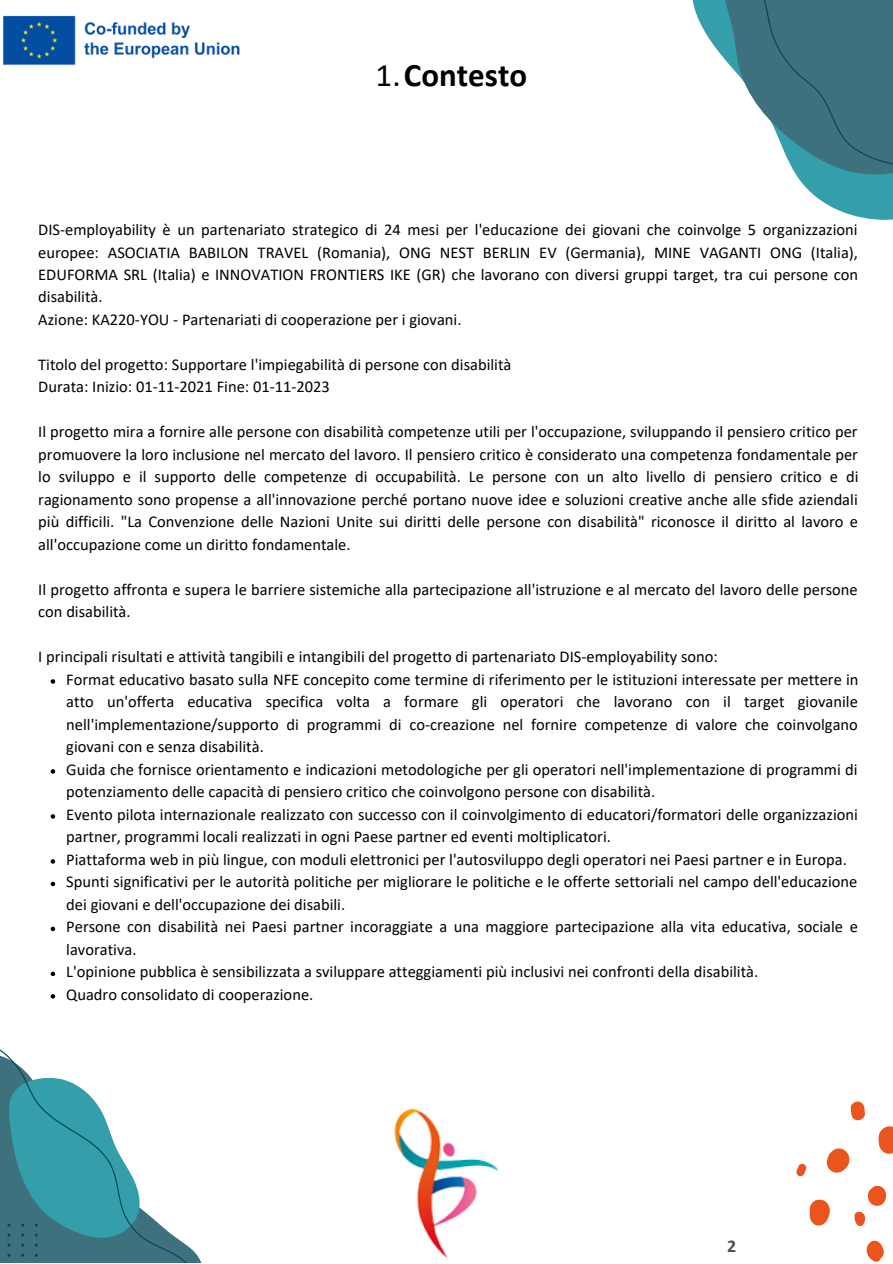
<style>
.page{position:relative;width:893px;height:1264px;background:#fff}
.page>*{position:absolute;margin:0;border:0;box-sizing:border-box;transform-origin:0 0}
.t1{font:700 33px "Calibri";color:#000}
.t2{font:700 18px "Calibri";color:#4e4e4e}
.t3{font:16.5px/22.5px "Calibri";color:#000}
.s1{font-weight:400}
</style>
<div class="page">
<svg style="left:0;top:1049px;width:201px;height:213px"></svg>
<svg style="left:692px;top:0;width:200px;height:220px"></svg>
<svg style="left:796px;top:1101px;width:96px;height:161px"></svg>
<svg style="left:51px;top:679px;width:4px;height:4px"></svg>
<svg style="left:51px;top:769px;width:4px;height:4px"></svg>
<svg style="left:51px;top:814px;width:4px;height:4px"></svg>
<svg style="left:51px;top:859px;width:4px;height:4px"></svg>
<svg style="left:51px;top:881px;width:4px;height:5px"></svg>
<svg style="left:51px;top:926px;width:4px;height:5px"></svg>
<svg style="left:51px;top:971px;width:4px;height:5px"></svg>
<svg style="left:51px;top:994px;width:4px;height:4px"></svg>
<img style="left:394px;top:1108px;width:105px;height:150px">
<img style="left:2px;top:15px;width:238px;height:50px">
<h1 class="t1" style="left:375px;top:61px;width:153px"><span class="s1">1.</span>Contesto</h1>
<p class="t3" style="left:38px;top:220px;width:821px">DIS-employability è un partenariato strategico di 24 mesi per l'educazione dei giovani che coinvolge 5 organizzazioni europee: ASOCIATIA BABILON TRAVEL (Romania), ONG NEST BERLIN EV (Germania), MINE VAGANTI ONG (Italia), EDUFORMA SRL (Italia) e INNOVATION FRONTIERS IKE (GR) che lavorano con diversi gruppi target, tra cui persone con disabilità.<br>Azione: KA220-YOU - Partenariati di cooperazione per i giovani.</p>
<p class="t3" style="left:38px;top:354px;width:474px">Titolo del progetto: Supportare l'impiegabilità di persone con disabilità<br>Durata: Inizio: 01-11-2021 Fine: 01-11-2023</p>
<p class="t3" style="left:38px;top:422px;width:821px;text-align:justify">Il progetto mira a fornire alle persone con disabilità competenze utili per l'occupazione, sviluppando il pensiero critico per promuovere la loro inclusione nel mercato del lavoro. Il pensiero critico è considerato una competenza fondamentale per lo sviluppo e il supporto delle competenze di occupabilità. Le persone con un alto livello di pensiero critico e di ragionamento sono propense a all'innovazione perché portano nuove idee e soluzioni creative anche alle sfide aziendali più difficili. "La Convenzione delle Nazioni Unite sui diritti delle persone con disabilità" riconosce il diritto al lavoro e all'occupazione come un diritto fondamentale.</p>
<p class="t3" style="left:38px;top:579px;width:821px">Il progetto affronta e supera le barriere sistemiche alla partecipazione all'istruzione e al mercato del lavoro delle persone con disabilità.</p>
<p class="t3" style="left:38px;top:647px;width:681px">I principali risultati e attività tangibili e intangibili del progetto di partenariato DIS-employability sono:</p>
<p class="t3" style="left:66px;top:669px;width:793px">Format educativo basato sulla NFE concepito come termine di riferimento per le istituzioni interessate per mettere in atto un'offerta educativa specifica volta a formare gli operatori che lavorano con il target giovanile nell'implementazione/supporto di programmi di co-creazione nel fornire competenze di valore che coinvolgano giovani con e senza disabilità.<br>Guida che fornisce orientamento e indicazioni metodologiche per gli operatori nell'implementazione di programmi di potenziamento delle capacità di pensiero critico che coinvolgono persone con disabilità.<br>Evento pilota internazionale realizzato con successo con il coinvolgimento di educatori/formatori delle organizzazioni partner, programmi locali realizzati in ogni Paese partner ed eventi moltiplicatori.<br>Piattaforma web in più lingue, con moduli elettronici per l'autosviluppo degli operatori nei Paesi partner e in Europa.<br>Spunti significativi per le autorità politiche per migliorare le politiche e le offerte settoriali nel campo dell'educazione dei giovani e dell'occupazione dei disabili.<br>Persone con disabilità nei Paesi partner incoraggiate a una maggiore partecipazione alla vita educativa, sociale e lavorativa.<br>L'opinione pubblica è sensibilizzata a sviluppare atteggiamenti più inclusivi nei confronti della disabilità.<br>Quadro consolidato di cooperazione.</p>
<p class="t2" style="left:727px;top:1238px;width:11px">2</p>
</div>
